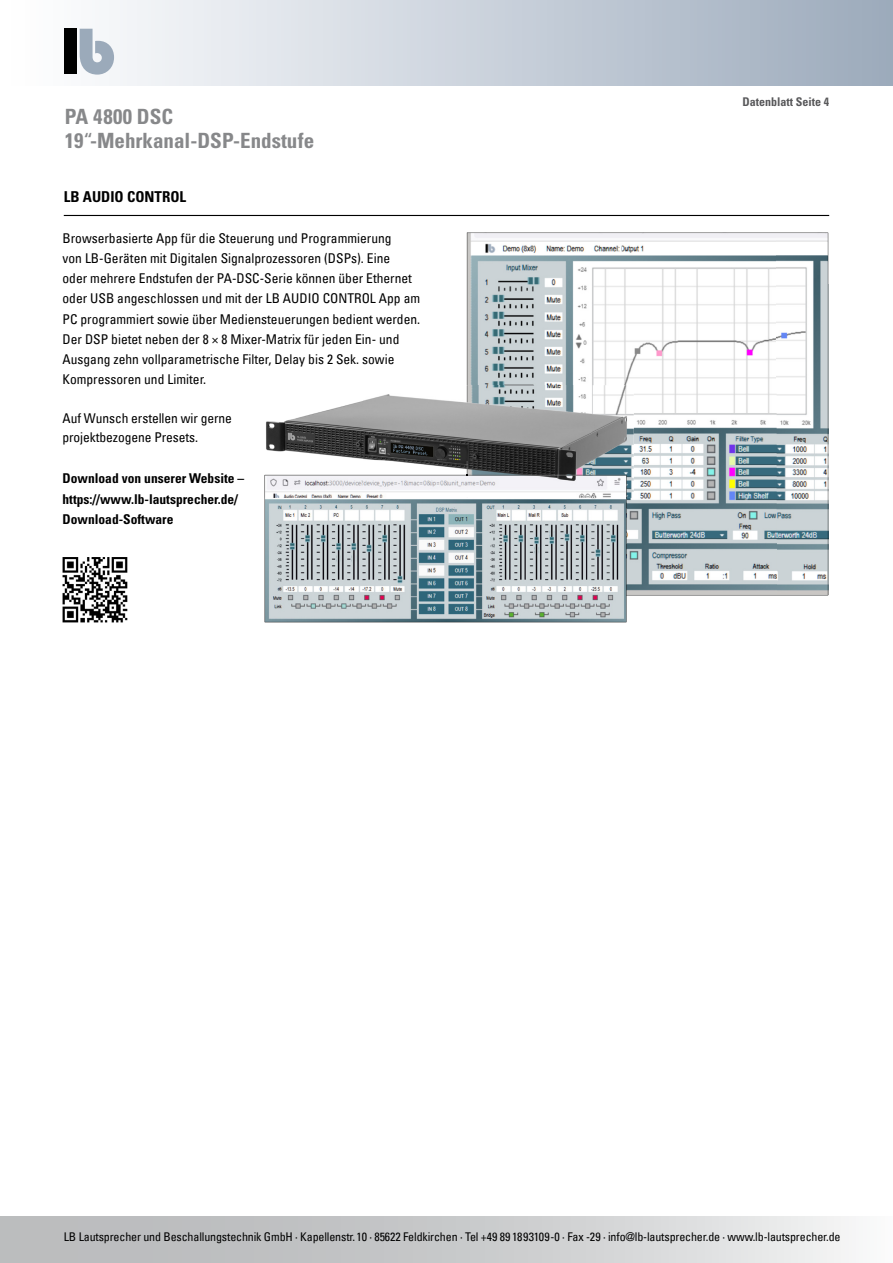
<style>
.page{position:relative;width:893px;height:1263px;background:#fff}
.page>*{position:absolute;margin:0;border:0;box-sizing:border-box;transform-origin:0 0}
.t1{font:700 condensed 21px/24px "Univers LT Std";color:#87888a}
.t2{font:700 condensed 15px "Univers LT Std";color:#000}
.t3{font:condensed 13.5px/20.2px "Univers Com 57";color:#000}
.t4{font:700 condensed 13.5px/20.2px "Univers LT Std";color:#000}
.t5{font:condensed 12px "Univers Com 57";letter-spacing:-.01em;color:#000}
.t6{font:700 condensed 12px "Univers LT Std";color:#58585a}
.s1{font-family:"Univers Com 57";font-weight:400}
</style>
<div class="page">
<div style="left:0;top:0;width:893px;height:85px;background:linear-gradient(to right,#fff,#9dabbc)"></div>
<div style="left:64px;top:29px;width:13px;height:45px;background:#000"></div>
<svg style="left:80px;top:29px;width:34px;height:46px"></svg>
<div style="left:0;top:1216px;width:893px;height:47px;background:linear-gradient(to right,#afb1b3,#edeeee)"></div>
<hr style="left:64px;top:215px;width:765px;height:1px;background:#000">
<img style="left:828px;top:284px;width:1px;height:310px">
<svg style="left:467px;top:233px;width:361px;height:362px"></svg>
<img style="left:63px;top:557px;width:65px;height:65px">
<svg style="left:265px;top:498px;width:361px;height:124px;fill:#cbd4d7"></svg>
<img style="left:264px;top:385px;width:203px;height:113px">
<img style="left:467px;top:385px;width:125px;height:90px">
<img style="left:592px;top:385px;width:42px;height:113px">
<img style="left:265px;top:475px;width:361px;height:1px">
<img style="left:265px;top:476px;width:361px;height:22px">
<h1 class="t1" style="left:65px;top:104px;width:251px">PA 4800 DSC<br>19<span class="s1">“</span>-Mehrkanal-DSP-Endstufe</h1>
<p class="t2" style="left:64px;top:188px;width:124px">LB AUDIO CONTROL</p>
<p class="t3" style="left:63px;top:227px;width:359px">Browserbasierte App für die Steuerung und Programmierung<br>von LB-Geräten mit Digitalen Signalprozessoren (DSPs). Eine<br>oder mehrere Endstufen der PA-DSC-Serie können über Ethernet oder USB angeschlossen und mit der LB AUDIO CONTROL App am PC programmiert sowie über Mediensteuerungen bedient werden.<br>Der DSP bietet neben der 8 × 8 Mixer-Matrix für jeden Ein- und Ausgang zehn vollparametrische Filter, Delay bis 2 Sek. sowie Kompressoren und Limiter.</p>
<p class="t3" style="left:63px;top:409px;width:171px;line-height:18.8px">Auf Wunsch erstellen wir gerne projektbezogene Presets.</p>
<p class="t4" style="left:63px;top:468px;width:183px">Download von unserer Website – https://www.lb-lautsprecher.de/<br>Download-Software</p>
<p class="t6" style="left:742px;top:95px;width:88px">Datenblatt Seite 4</p>
<p class="t5" style="left:64px;top:1229px;width:778px">LB Lautsprecher und Beschallungstechnik GmbH · Kapellenstr. 10 · 85622 Feldkirchen · Tel +49 89 1893109-0 · Fax -29 · info@lb-lautsprecher.de · www.lb-lautsprecher.de</p>
</div>
